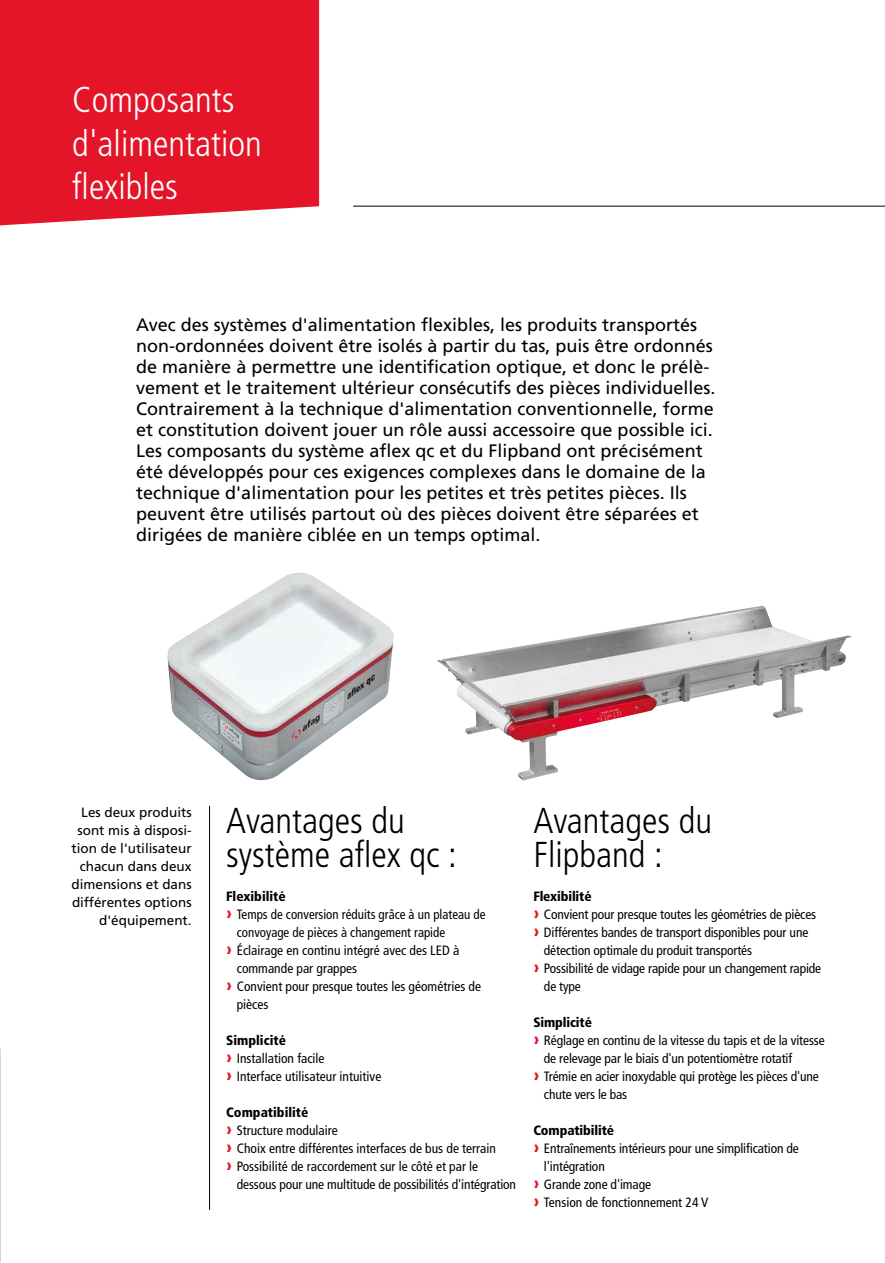
<style>
.page{position:relative;width:885px;height:1263px;background:#fff}
.page>*{position:absolute;margin:0;border:0;box-sizing:border-box;transform-origin:0 0}
.t1{font:300 condensed 36px/34.5px "Frutiger LT Pro";color:#000}
.t2{font:300 condensed 36px/43.5px "Frutiger LT Pro";color:#fff}
.t3{font:18px/21px "Frutiger LT Pro";color:#000}
.t4{font:condensed 13.5px/18px "Frutiger LT Pro";letter-spacing:-.01em;color:#000}
.t5{font:13.5px/18px "Frutiger LT Pro";color:#000;text-align:right}
.t6{font:condensed 13.5px "Frutiger LT Pro";letter-spacing:-.01em;color:#000;scale:.96 1}
.t7{font:900 condensed 13.5px "Frutiger LT Pro";letter-spacing:-.01em;color:#000}
.s1{font-weight:900;font-size:18px;color:#e41529}
.s2{font-weight:900}
</style>
<div class="page">
<img style="left:0;top:225px;width:1px;height:1038px">
<div style="left:0;top:0;width:319px;height:225px;background:#e41529"></div>
<hr style="left:353px;top:206px;width:531px;height:1px;background:#000">
<img style="left:167px;top:573px;width:227px;height:207px">
<img style="left:437px;top:606px;width:414px;height:174px">
<hr style="left:209px;top:806px;width:1px;height:404px;background:#000">
<h1 class="t2" style="left:72px;top:78px;width:191px">Composants d'alimentation flexibles</h1>
<p class="t3" style="left:136px;top:315px;width:580px">Avec des systèmes d'alimentation flexibles, les produits transportés non-ordonnées doivent être isolés à partir du tas, puis être ordonnés de manière à permettre une identification optique, et donc le prélè&shy;vement et le traitement ultérieur consécutifs des pièces individuelles.<br>Contrairement à la technique d'alimentation conventionnelle, forme et constitution doivent jouer un rôle aussi accessoire que possible ici.<br>Les composants du système aflex qc et du Flipband ont précisément été développés pour ces exigences complexes dans le domaine de la technique d'alimentation pour les petites et très petites pièces. Ils peuvent être utilisés partout où des pièces doivent être séparées et dirigées de manière ciblée en un temps optimal.</p>
<p class="t5" style="left:71px;top:803px;width:122px">Les deux produits sont mis à disposi&shy;tion de l'utilisateur chacun dans deux dimensions et dans différentes options d'équipement.</p>
<h1 class="t1" style="left:226px;top:804px;width:232px">Avantages du système aflex qc :</h1>
<p class="t7" style="left:226px;top:888px;width:61px">Flexibilité</p>
<p class="t6" style="left:226px;top:907px;width:271px"><span class="s1">›</span> Temps de conversion réduits grâce à un plateau de</p>
<p class="t6" style="left:237px;top:925px;width:218px">convoyage de pièces à changement rapide</p>
<p class="t4" style="left:226px;top:941px;width:235px"><span class="s1">›</span> Éclairage en continu intégré avec des LED à</p>
<p class="t4" style="left:237px;top:959px;width:122px">commande par grappes</p>
<p class="t4" style="left:226px;top:977px;width:256px"><span class="s1">›</span> Convient pour presque toutes les géométries de</p>
<p class="t4" style="left:237px;top:995px;width:33px">pièces</p>
<p class="t4" style="left:226px;top:1031px;width:157px"><span class="s2">Simplicité<br></span><span class="s1">›</span> Installation facile<br><span class="s1">›</span> Interface utilisateur intuitive</p>
<p class="t4" style="left:226px;top:1103px;width:271px"><span class="s2">Compatibilité<br></span><span class="s1">›</span> Structure modulaire<br><span class="s1">›</span> Choix entre différentes interfaces de bus de terrain <span class="s1">›</span> Possibilité de raccordement sur le côté et par le</p>
<p class="t4" style="left:237px;top:1175px;width:281px">dessous pour une multitude de possibilités d'intégration</p>
<h1 class="t1" style="left:533px;top:803px;width:180px">Avantages du<br>Flipband :</h1>
<p class="t7" style="left:533px;top:888px;width:60px">Flexibilité</p>
<p class="t4" style="left:533px;top:905px;width:284px"><span class="s1">›</span> Convient pour presque toutes les géométries de pièces</p>
<p class="t4" style="left:533px;top:923px;width:276px"><span class="s1">›</span> Différentes bandes de transport disponibles pour une</p>
<p class="t4" style="left:544px;top:941px;width:209px">détection optimale du produit transportés</p>
<p class="t4" style="left:533px;top:959px;width:289px"><span class="s1">›</span> Possibilité de vidage rapide pour un changement rapide</p>
<p class="t4" style="left:544px;top:977px;width:38px">de type</p>
<p class="t7" style="left:533px;top:1014px;width:60px">Simplicité</p>
<p class="t4" style="left:533px;top:1031px;width:293px"><span class="s1">›</span> Réglage en continu de la vitesse du tapis et de la vitesse</p>
<p class="t4" style="left:544px;top:1049px;width:250px">de relevage par le biais d'un potentiomètre rotatif</p>
<p class="t4" style="left:533px;top:1067px;width:287px"><span class="s1">›</span> Trémie en acier inoxydable qui protège les pièces d'une</p>
<p class="t4" style="left:544px;top:1085px;width:85px">chute vers le bas</p>
<p class="t7" style="left:533px;top:1122px;width:82px">Compatibilité</p>
<p class="t4" style="left:533px;top:1139px;width:267px"><span class="s1">›</span> Entraînements intérieurs pour une simplification de</p>
<p class="t4" style="left:544px;top:1157px;width:62px">l'intégration</p>
<p class="t4" style="left:533px;top:1175px;width:119px"><span class="s1">›</span> Grande zone d'image</p>
<p class="t4" style="left:533px;top:1193px;width:176px"><span class="s1">›</span> Tension de fonctionnement 24 V</p>
</div>
